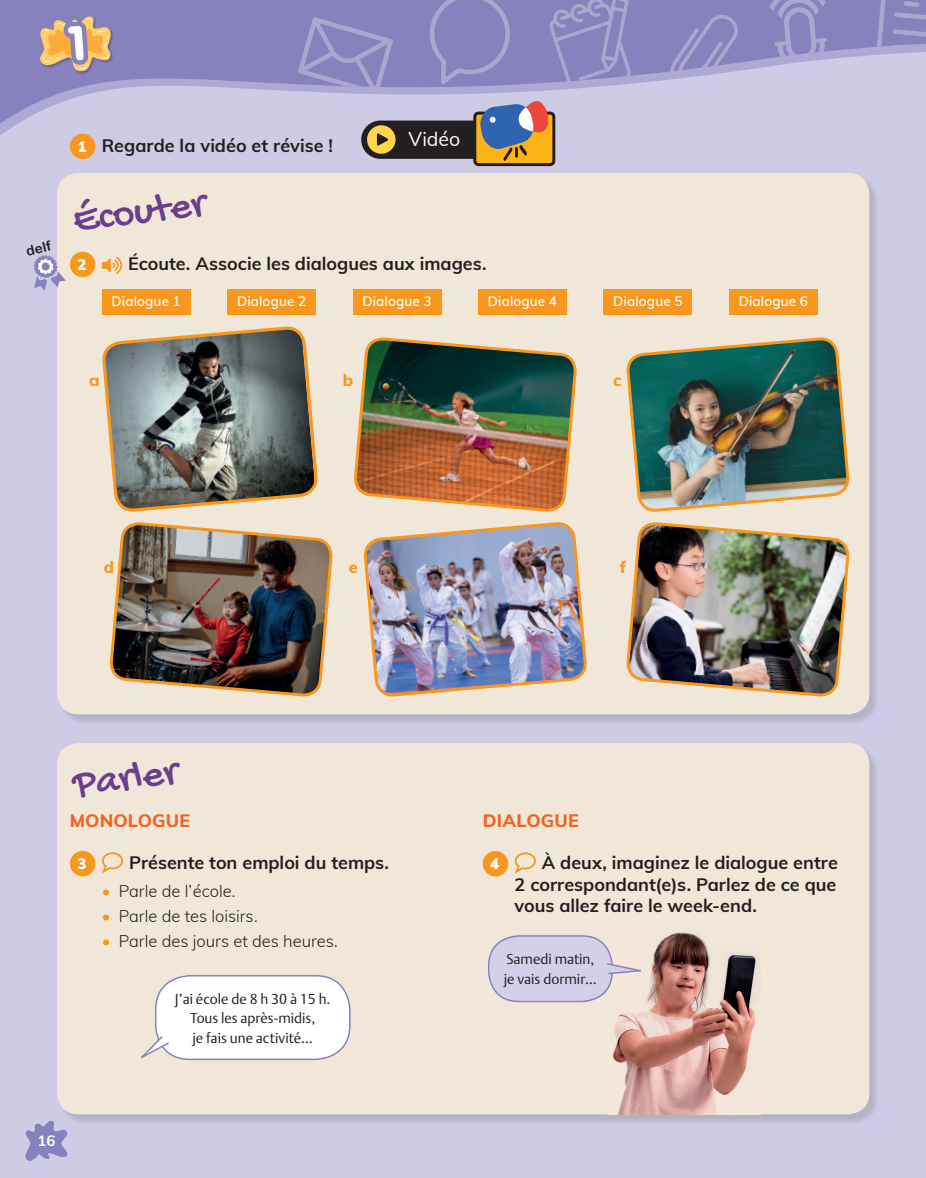
<style>
.page{position:relative;width:926px;height:1178px;background:#fff}
.page>*{position:absolute;margin:0;border:0;box-sizing:border-box;transform-origin:0 0}
.t1{font:41.25px "Gochi Hand";color:#693e8d}
.t2{font:19.5px "Muli";color:#fff}
.ACTIVIDADES_ENUNCIAD{font:700 18px/21px "Muli";color:#231f20;text-align:justify}
.SUBTITULO_COIN_COMMU{font:800 18px "Muli";letter-spacing:.005em;color:#f26221}
.Actividades_abc{font:300 16.5px "Muli";color:#231f20}
.Actividades_abc-2{font:800 16.5px "Muli";color:#f7971d}
.Número_actividad{font:900 15px "Muli";color:#fff}
.PÁGINAS{font:700 15px "Muli";color:#fff}
.Bocadillos_cartelas{font:300 14.25px "OUP Argo";color:#231f20}
.t3{font:600 13.5px "Muli";letter-spacing:.01em;color:#fff}
.t4{font:13.5px "Arial Rounded MT Bold";color:#231f20}
.s1{color:#f7971d}
</style>
<div class="page">
<div style="left:0;top:0;width:926px;height:1177px;background:#cecce5"></div>
<svg style="left:25px;top:1121px;width:43px;height:39px"></svg>
<svg style="left:0;top:0;width:874px;height:155px"></svg>
<svg style="left:668px;top:13px;width:72px;height:81px"></svg>
<svg style="left:298px;top:17px;width:95px;height:78px;background:#948fc4"></svg>
<svg style="left:769px;top:0;width:58px;height:84px"></svg>
<div style="left:40px;top:16px;width:74px;height:58px;background:#231f20;opacity:.36"></div>
<div style="left:57px;top:173px;width:812px;height:541px;background:#f1e7d9;border-radius:21px"></div>
<div style="left:70px;top:252px;width:25px;height:25px;background:#f7971d;border-radius:50%"></div>
<svg style="left:102px;top:257px;width:20px;height:15px"></svg>
<div style="left:58px;top:744px;width:822px;height:380px;background:#231f20;opacity:.21"></div>
<div style="left:57px;top:743px;width:812px;height:371px;background:#f1e7d9;border-radius:21px"></div>
<svg style="left:103px;top:272px;width:214px;height:217px"></svg>
<img style="left:108px;top:489px;width:226px;height:233px">
<img style="left:627px;top:314px;width:222px;height:175px">
<img style="left:625px;top:489px;width:226px;height:233px">
<img style="left:364px;top:544px;width:222px;height:178px">
<img style="left:353px;top:305px;width:224px;height:239px">
<div style="left:70px;top:850px;width:25px;height:26px;background:#f7971d;border-radius:50%"></div>
<svg style="left:101px;top:852px;width:22px;height:22px"></svg>
<div style="left:483px;top:850px;width:25px;height:26px;background:#f7971d;border-radius:50%"></div>
<svg style="left:514px;top:852px;width:22px;height:22px"></svg>
<div style="left:361px;top:120px;width:152px;height:39px;background:#231f20;border-radius:19px"></div>
<svg style="left:367px;top:125px;width:29px;height:29px"></svg>
<svg style="left:429px;top:0;width:205px;height:165px"></svg>
<svg style="left:34px;top:255px;width:32px;height:36px"></svg>
<div style="left:70px;top:134px;width:25px;height:25px;background:#f7971d;border-radius:50%"></div>
<div style="left:102px;top:289px;width:89px;height:25px;background:#f7971d"></div>
<div style="left:227px;top:289px;width:89px;height:25px;background:#f7971d"></div>
<div style="left:352px;top:289px;width:89px;height:25px;background:#f7971d"></div>
<div style="left:603px;top:289px;width:89px;height:25px;background:#f7971d"></div>
<div style="left:478px;top:289px;width:89px;height:25px;background:#f7971d"></div>
<div style="left:729px;top:289px;width:89px;height:25px;background:#f7971d"></div>
<div style="left:156px;top:975px;width:194px;height:84px;background:#fff;border-radius:34px"></div>
<div style="left:155px;top:974px;width:196px;height:85px;border:2px solid #8781bd;border-radius:34px"></div>
<svg style="left:141px;top:1034px;width:30px;height:24px"></svg>
<img style="left:608px;top:932px;width:149px;height:182px">
<div style="left:489px;top:935px;width:123px;height:66px;background:#d3d1e8;border-radius:30px"></div>
<div style="left:488px;top:935px;width:125px;height:67px;border:2px solid #8781bd;border-radius:30px"></div>
<svg style="left:607px;top:961px;width:44px;height:14px"></svg>
<svg style="left:874px;top:0;width:52px;height:55px;background:#9590c5"></svg>
<svg style="left:37px;top:16px;width:77px;height:56px;background:#b99c8f"></svg>
<p class="t4" style="left:25px;top:243px;width:27px;rotate:-14deg">delf</p>
<p class="Número_actividad" style="left:77px;top:135px;width:10px">1</p>
<p class="ACTIVIDADES_ENUNCIAD" style="left:102px;top:134px;width:233px">Regarde la vidéo et révise !</p>
<p class="t2" style="left:408px;top:125px;width:53px">Vidéo</p>
<p class="t1" style="left:71px;top:198px;width:135px;rotate:-7deg">Écouter</p>
<p class="Número_actividad" style="left:77px;top:253px;width:11px">2</p>
<p class="ACTIVIDADES_ENUNCIAD" style="left:128px;top:252px;width:360px">Écoute. Associe les dialogues aux images.</p>
<p class="t3" style="left:112px;top:292px;width:71px">Dialogue 1</p>
<p class="t3" style="left:237px;top:292px;width:71px">Dialogue 2</p>
<p class="t3" style="left:362px;top:292px;width:71px">Dialogue 3</p>
<p class="t3" style="left:488px;top:292px;width:71px">Dialogue 4</p>
<p class="t3" style="left:613px;top:292px;width:71px">Dialogue 5</p>
<p class="t3" style="left:739px;top:292px;width:71px">Dialogue 6</p>
<p class="Actividades_abc-2" style="left:89px;top:368px;width:12px">a</p>
<p class="Actividades_abc-2" style="left:343px;top:368px;width:12px">b</p>
<p class="Actividades_abc-2" style="left:613px;top:368px;width:10px">c</p>
<p class="Actividades_abc-2" style="left:104px;top:555px;width:12px">d</p>
<p class="Actividades_abc-2" style="left:349px;top:555px;width:11px">e</p>
<p class="Actividades_abc-2" style="left:620px;top:555px;width:8px">f</p>
<p class="t1" style="left:71px;top:762px;width:107px;rotate:-7deg">Parler</p>
<p class="SUBTITULO_COIN_COMMU" style="left:70px;top:807px;width:122px">MONOLOGUE</p>
<p class="Número_actividad" style="left:77px;top:852px;width:10px">3</p>
<p class="ACTIVIDADES_ENUNCIAD" style="left:129px;top:851px;width:262px">Présente ton emploi du temps.</p>
<p class="Actividades_abc" style="left:102px;top:878px;width:135px"><span class="s1">•</span> Parle de l’école.</p>
<p class="Actividades_abc" style="left:102px;top:904px;width:157px"><span class="s1">•</span> Parle de tes loisirs.</p>
<p class="Actividades_abc" style="left:102px;top:929px;width:238px"><span class="s1">•</span> Parle des jours et des heures.</p>
<p class="Bocadillos_cartelas" style="left:175px;top:989px;width:157px">J’ai école de 8 h 30 à 15 h.</p>
<p class="Bocadillos_cartelas" style="left:190px;top:1009px;width:127px">Tous les après-midis,</p>
<p class="Bocadillos_cartelas" style="left:193px;top:1028px;width:122px">je fais une activité…</p>
<p class="PÁGINAS" style="left:38px;top:1129px;width:19px">16</p>
<p class="SUBTITULO_COIN_COMMU" style="left:483px;top:807px;width:98px">DIALOGUE</p>
<p class="Número_actividad" style="left:490px;top:852px;width:10px">4</p>
<p class="ACTIVIDADES_ENUNCIAD" style="left:515px;top:851px;width:325px;text-indent:27px">À deux, imaginez le dialogue entre 2 correspondant(e)s. Parlez de ce que vous allez faire le week-end.</p>
<p class="Bocadillos_cartelas" style="left:506px;top:950px;width:90px">Samedi matin,</p>
<p class="Bocadillos_cartelas" style="left:504px;top:970px;width:95px">je vais dormir…</p>
</div>
